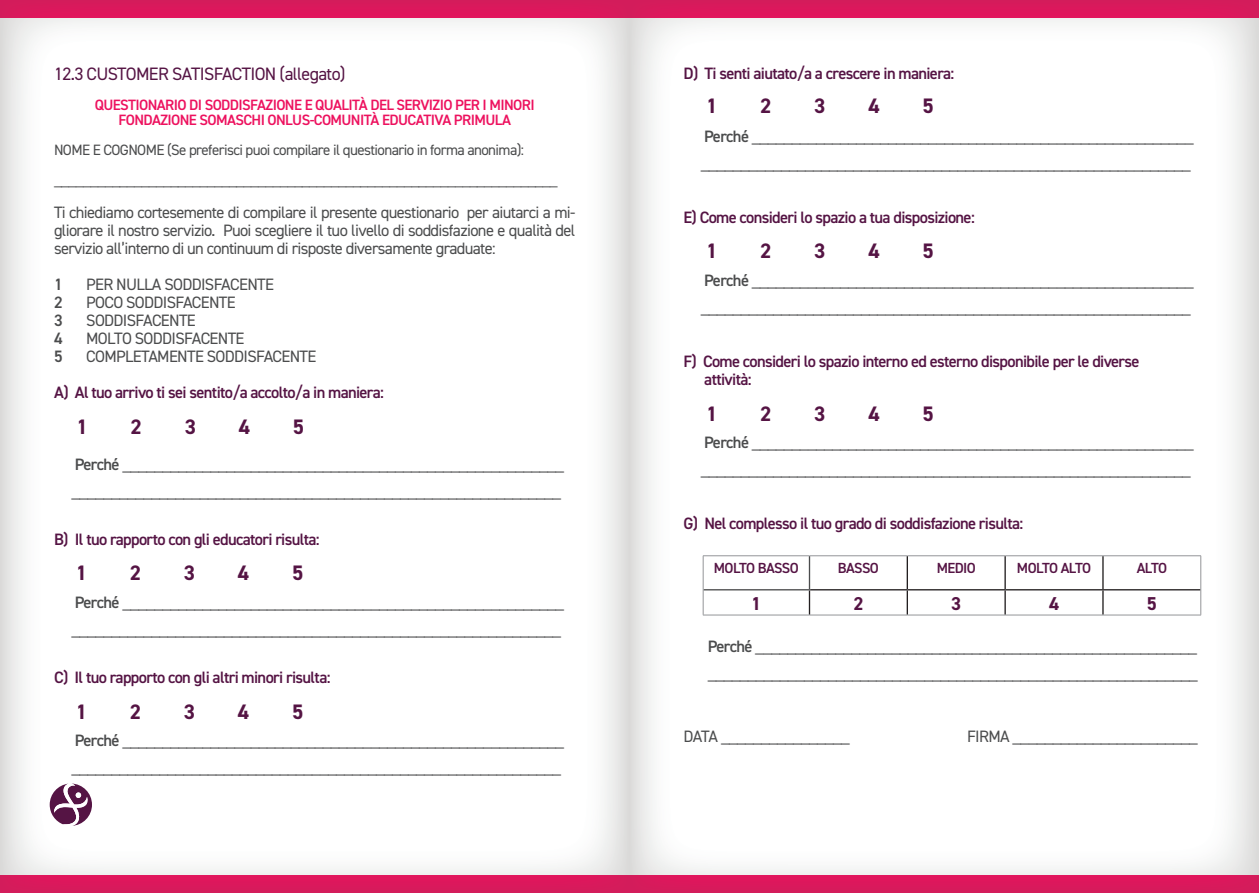
<style>
.page{position:relative;width:1259px;height:893px;background:#fff}
.page>*{position:absolute;margin:0;border:0;box-sizing:border-box;transform-origin:0 0}
.t1{font:700 21px "DIN2014";color:#551444}
.t2{font:700 18.75px "DIN2014";color:#551444}
.t3{font:18px "DIN2014";letter-spacing:-.035em;color:#551444}
.t4{font:16.5px/18px "DIN2014";letter-spacing:-.04em;color:#4b4c4d;text-align:justify}
.t5{font:600 16.5px "DIN2014";letter-spacing:-.04em;color:#551444}
.t6{font:600 16.5px "DIN2014";color:#4b4c4d}
.t7{font:15px "DIN2014";letter-spacing:-.04em;color:#4b4c4d}
.t8{font:600 15px "DIN2014";letter-spacing:-.04em;color:#ed115e}
.t9{font:600 14.7px "DIN2014";letter-spacing:-.04em;color:#551444}
.s1{font-weight:600}
</style>
<div class="page">
<img style="left:0;top:17px;width:314px;height:613px">
<img style="left:314px;top:17px;width:315px;height:613px">
<img style="left:0;top:630px;width:629px;height:246px">
<img style="left:629px;top:17px;width:630px;height:859px">
<div style="left:0;top:0;width:1259px;height:17px;background:#db185c"></div>
<div style="left:0;top:876px;width:1259px;height:17px;background:#da195c"></div>
<img style="left:50px;top:783px;width:42px;height:43px">
<img style="left:61px;top:783px;width:19px;height:43px">
<img style="left:52px;top:797px;width:37px;height:16px">
<svg style="left:76px;top:792px;width:5px;height:6px"></svg>
<hr style="left:906px;top:556px;width:2px;height:33px;background:#231f20">
<hr style="left:1004px;top:556px;width:1px;height:33px;background:#231f20">
<hr style="left:1102px;top:556px;width:1px;height:33px;background:#231f20">
<hr style="left:810px;top:589px;width:97px;height:1px;background:#231f20">
<svg style="left:809px;top:590px;width:1px;height:25px"></svg>
<hr style="left:907px;top:589px;width:98px;height:1px;background:#231f20">
<hr style="left:906px;top:590px;width:2px;height:25px;background:#231f20">
<hr style="left:1005px;top:589px;width:98px;height:1px;background:#231f20">
<svg style="left:1004px;top:590px;width:1px;height:25px"></svg>
<hr style="left:1103px;top:589px;width:97px;height:1px;background:#231f20">
<svg style="left:1102px;top:590px;width:1px;height:25px"></svg>
<hr style="left:809px;top:556px;width:1px;height:33px;background:#4b4c4d">
<hr style="left:703px;top:589px;width:107px;height:1px;background:#4b4c4d">
<hr style="left:703px;top:555px;width:106px;height:1px;background:#939598">
<hr style="left:703px;top:556px;width:1px;height:34px;background:#939598">
<hr style="left:809px;top:555px;width:98px;height:1px;background:#939598">
<hr style="left:907px;top:555px;width:98px;height:1px;background:#939598">
<hr style="left:1005px;top:555px;width:98px;height:1px;background:#939598">
<hr style="left:1103px;top:555px;width:98px;height:1px;background:#939598">
<hr style="left:1200px;top:556px;width:1px;height:34px;background:#939598">
<svg style="left:703px;top:590px;width:1px;height:25px"></svg>
<svg style="left:1200px;top:590px;width:1px;height:25px"></svg>
<hr style="left:703px;top:615px;width:106px;height:1px;background:#939598">
<hr style="left:809px;top:615px;width:98px;height:1px;background:#939598">
<hr style="left:907px;top:615px;width:98px;height:1px;background:#939598">
<hr style="left:1005px;top:615px;width:98px;height:1px;background:#939598">
<hr style="left:1103px;top:615px;width:98px;height:1px;background:#939598">
<p class="t3" style="left:54px;top:63px;width:293px">12.3 CUSTOMER SATISFACTION (allegato)</p>
<p class="t8" style="left:95px;top:95px;width:441px">QUESTIONARIO DI SODDISFAZIONE E QUALITÀ DEL SERVIZIO PER I MINORI</p>
<p class="t8" style="left:119px;top:110px;width:394px">FONDAZIONE SOMASCHI ONLUS-COMUNITÀ EDUCATIVA PRIMULA</p>
<p class="t7" style="left:54px;top:141px;width:472px">NOME E COGNOME (Se preferisci puoi compilare il questionario in forma anonima):</p>
<p class="t7" style="left:54px;top:171px;width:505px">_____________________________________________________________________</p>
<p class="t4" style="left:54px;top:203px;width:523px">Ti chiediamo cortesemente di compilare il presente questionario per aiutarci a mi&shy;gliorare il nostro servizio. Puoi scegliere il tuo livello di soddisfazione e qualità del servizio all’interno di un continuum di risposte diversamente graduate:</p>
<p class="t6" style="left:54px;top:274px;width:10px">1</p>
<p class="t4" style="left:86px;top:275px;width:189px">PER NULLA SODDISFACENTE</p>
<p class="t6" style="left:54px;top:292px;width:10px">2</p>
<p class="t4" style="left:86px;top:293px;width:151px">POCO SODDISFACENTE</p>
<p class="t6" style="left:54px;top:310px;width:10px">3</p>
<p class="t4" style="left:86px;top:311px;width:111px">SODDISFACENTE</p>
<p class="t6" style="left:54px;top:328px;width:10px">4</p>
<p class="t4" style="left:86px;top:329px;width:160px">MOLTO SODDISFACENTE</p>
<p class="t6" style="left:54px;top:346px;width:10px">5</p>
<p class="t4" style="left:86px;top:347px;width:232px">COMPLETAMENTE SODDISFACENTE</p>
<p class="t5" style="left:54px;top:382px;width:331px">A) Al tuo arrivo ti sei sentito/a accolto/a in maniera:</p>
<p class="t1" style="left:77px;top:413px;width:13px">1</p>
<p class="t1" style="left:131px;top:413px;width:13px">2</p>
<p class="t1" style="left:185px;top:413px;width:13px">3</p>
<p class="t1" style="left:239px;top:413px;width:13px">4</p>
<p class="t1" style="left:293px;top:413px;width:13px">5</p>
<p class="t4" style="left:75px;top:455px;width:491px"><span class="s1">Perché</span> _______________________________________________________</p>
<p class="t4" style="left:71px;top:482px;width:491px">_____________________________________________________________</p>
<p class="t5" style="left:54px;top:529px;width:267px">B) Il tuo rapporto con gli educatori risulta:</p>
<p class="t1" style="left:76px;top:559px;width:13px">1</p>
<p class="t1" style="left:130px;top:559px;width:13px">2</p>
<p class="t1" style="left:184px;top:559px;width:13px">3</p>
<p class="t1" style="left:238px;top:559px;width:13px">4</p>
<p class="t1" style="left:292px;top:559px;width:13px">5</p>
<p class="t4" style="left:75px;top:593px;width:491px"><span class="s1">Perché</span> _______________________________________________________</p>
<p class="t4" style="left:71px;top:620px;width:491px">_____________________________________________________________</p>
<p class="t5" style="left:54px;top:667px;width:278px">C) Il tuo rapporto con gli altri minori risulta:</p>
<p class="t1" style="left:76px;top:698px;width:13px">1</p>
<p class="t1" style="left:130px;top:698px;width:13px">2</p>
<p class="t1" style="left:184px;top:698px;width:13px">3</p>
<p class="t1" style="left:238px;top:698px;width:13px">4</p>
<p class="t1" style="left:292px;top:698px;width:13px">5</p>
<p class="t4" style="left:75px;top:731px;width:491px"><span class="s1">Perché</span> _______________________________________________________</p>
<p class="t4" style="left:71px;top:758px;width:491px">_____________________________________________________________</p>
<p class="t5" style="left:683px;top:62px;width:272px">D) Ti senti aiutato/a a crescere in maniera:</p>
<p class="t1" style="left:706px;top:92px;width:13px">1</p>
<p class="t1" style="left:760px;top:92px;width:13px">2</p>
<p class="t1" style="left:814px;top:92px;width:13px">3</p>
<p class="t1" style="left:868px;top:92px;width:13px">4</p>
<p class="t1" style="left:922px;top:92px;width:13px">5</p>
<p class="t4" style="left:704px;top:127px;width:491px"><span class="s1">Perché</span> _______________________________________________________</p>
<p class="t4" style="left:701px;top:154px;width:491px">_____________________________________________________________</p>
<p class="t5" style="left:683px;top:206px;width:293px">E) Come consideri lo spazio a tua disposizione:</p>
<p class="t1" style="left:706px;top:237px;width:13px">1</p>
<p class="t1" style="left:760px;top:237px;width:13px">2</p>
<p class="t1" style="left:814px;top:237px;width:13px">3</p>
<p class="t1" style="left:868px;top:237px;width:13px">4</p>
<p class="t1" style="left:922px;top:237px;width:13px">5</p>
<p class="t4" style="left:704px;top:271px;width:491px"><span class="s1">Perché</span> _______________________________________________________</p>
<p class="t4" style="left:701px;top:298px;width:491px">_____________________________________________________________</p>
<p class="t5" style="left:683px;top:350px;width:458px">F) Come consideri lo spazio interno ed esterno disponibile per le diverse</p>
<p class="t5" style="left:704px;top:368px;width:49px">attività:</p>
<p class="t1" style="left:706px;top:399px;width:13px">1</p>
<p class="t1" style="left:760px;top:399px;width:13px">2</p>
<p class="t1" style="left:814px;top:399px;width:13px">3</p>
<p class="t1" style="left:868px;top:399px;width:13px">4</p>
<p class="t1" style="left:922px;top:399px;width:13px">5</p>
<p class="t4" style="left:704px;top:433px;width:491px"><span class="s1">Perché</span> _______________________________________________________</p>
<p class="t4" style="left:701px;top:460px;width:491px">_____________________________________________________________</p>
<p class="t5" style="left:683px;top:512px;width:341px">G) Nel complesso il tuo grado di soddisfazione risulta:</p>
<p class="t9" style="left:714px;top:558px;width:86px">MOLTO BASSO</p>
<p class="t9" style="left:838px;top:558px;width:43px">BASSO</p>
<p class="t9" style="left:936px;top:558px;width:41px">MEDIO</p>
<p class="t9" style="left:1017px;top:558px;width:76px">MOLTO ALTO</p>
<p class="t9" style="left:1136px;top:558px;width:32px">ALTO</p>
<p class="t2" style="left:751px;top:591px;width:12px">1</p>
<p class="t2" style="left:853px;top:591px;width:12px">2</p>
<p class="t2" style="left:951px;top:591px;width:12px">3</p>
<p class="t2" style="left:1049px;top:591px;width:12px">4</p>
<p class="t2" style="left:1146px;top:591px;width:12px">5</p>
<p class="t4" style="left:708px;top:637px;width:491px"><span class="s1">Perché</span> _______________________________________________________</p>
<p class="t4" style="left:708px;top:664px;width:491px">_____________________________________________________________</p>
<p class="t4" style="left:683px;top:727px;width:168px">DATA ________________</p>
<p class="t4" style="left:967px;top:727px;width:232px">FIRMA _______________________</p>
</div>
